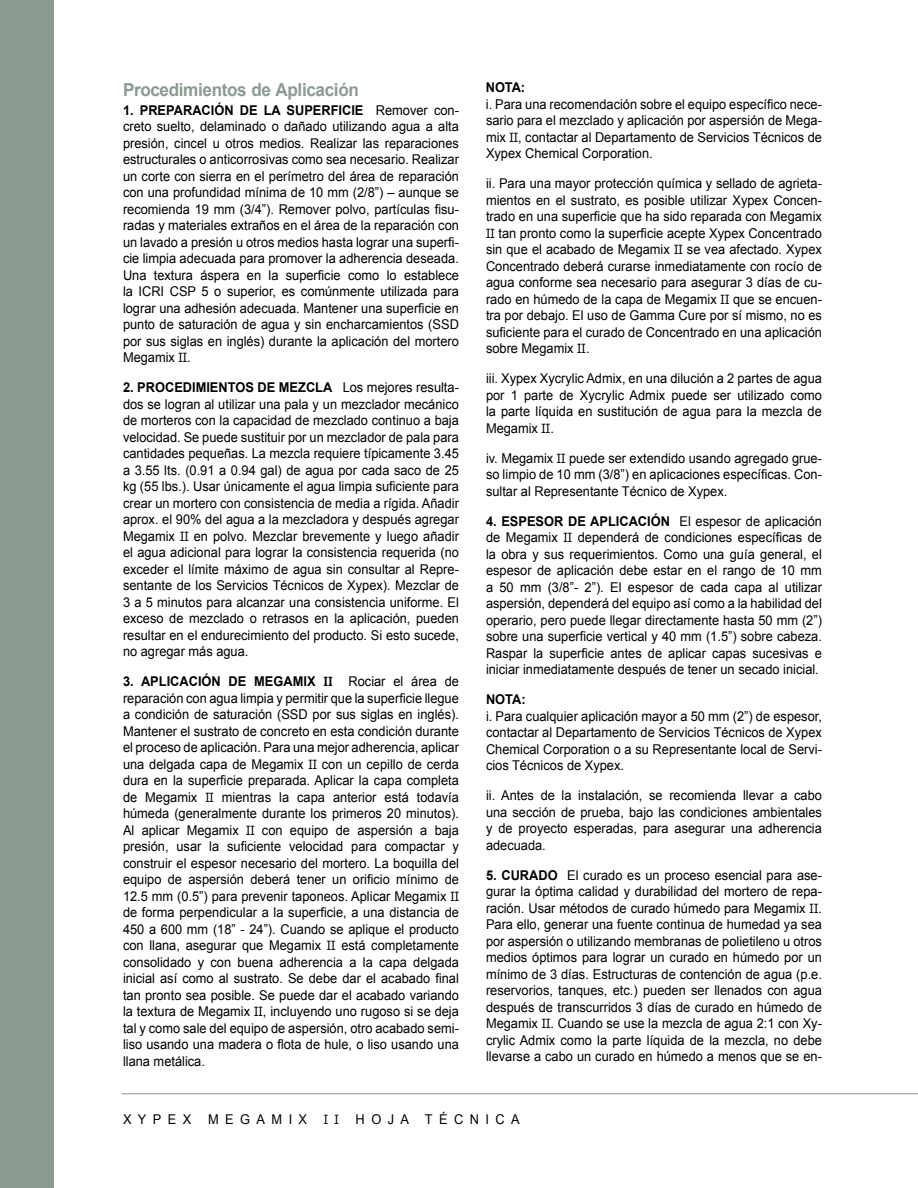
<style>
.page{position:relative;width:918px;height:1188px;background:#fff}
.page>*{position:absolute;margin:0;border:0;box-sizing:border-box;transform-origin:0 0}
.t1{font:700 18px "Arial";letter-spacing:-.02em;color:#8b9b92;scale:.95 1}
.t2{font:13.5px/16.5px "Arial";color:#000;text-align:justify;scale:.95 1}
.t3{font:13.5px "Arial";letter-spacing:.5em;color:#000;scale:.95 1}
.t4{font:700 13.5px "Arial";letter-spacing:-.01em;color:#000;scale:.95 1}
.s1{font-weight:700}
.s2{font-family:"Officina Serif"}
.s3{font-family:"Officina Serif";font-weight:700}
</style>
<div class="page">
<div style="left:0;top:0;width:54px;height:1188px;background:#8b9b92"></div>
<hr style="left:122px;top:1093px;width:796px;height:1px;background:#8b9b92">
<h1 class="t1" style="left:123px;top:77px;width:250px">Procedimientos de Aplicación</h1>
<p class="t2" style="left:123px;top:102px;width:355px"><span class="s1">1. PREPARACIÓN DE LA SUPERFICIE</span> Remover con&shy;creto suelto, delaminado o dañado utilizando agua a alta presión, cincel u otros medios. Realizar las reparaciones estructurales o anticorrosivas como sea necesario. Realizar un corte con sierra en el perímetro del área de reparación con una profundidad mínima de 10 mm (2/8”) – aunque se recomienda 19 mm (3/4”). Remover polvo, partículas fisu&shy;radas y materiales extraños en el área de la reparación con un lavado a presión u otros medios hasta lograr una superfi&shy;cie limpia adecuada para promover la adherencia deseada.<br>Una textura áspera en la superficie como lo establece la ICRI CSP 5 o superior, es comúnmente utilizada para lograr una adhesión adecuada. Mantener una superficie en punto de saturación de agua y sin encharcamientos (SSD por sus siglas en inglés) durante la aplicación del mortero Megamix <span class="s2">II</span>.</p>
<p class="t2" style="left:123px;top:379px;width:355px"><span class="s1">2. PROCEDIMIENTOS DE MEZCLA</span> Los mejores resulta&shy;dos se logran al utilizar una pala y un mezclador mecánico de morteros con la capacidad de mezclado continuo a baja velocidad. Se puede sustituir por un mezclador de pala para cantidades pequeñas. La mezcla requiere típicamente 3.45 a 3.55 lts. (0.91 a 0.94 gal) de agua por cada saco de 25 kg (55 lbs.). Usar únicamente el agua limpia suficiente para crear un mortero con consistencia de media a rígida. Añadir aprox. el 90% del agua a la mezcladora y después agregar Megamix <span class="s2">II</span> en polvo. Mezclar brevemente y luego añadir el agua adicional para lograr la consistencia requerida (no exceder el límite máximo de agua sin consultar al Repre&shy;sentante de los Servicios Técnicos de Xypex). Mezclar de 3 a 5 minutos para alcanzar una consistencia uniforme. El exceso de mezclado o retrasos en la aplicación, pueden resultar en el endurecimiento del producto. Si esto sucede, no agregar más agua.</p>
<p class="t2" style="left:123px;top:673px;width:355px"><span class="s1">3. APLICACIÓN DE MEGAMIX</span> <span class="s3">II</span> Rociar el área de reparación con agua limpia y permitir que la superficie llegue a condición de saturación (SSD por sus siglas en inglés).<br>Mantener el sustrato de concreto en esta condición durante el proceso de aplicación. Para una mejor adherencia, aplicar una delgada capa de Megamix <span class="s2">II</span> con un cepillo de cerda dura en la superficie preparada. Aplicar la capa completa de Megamix <span class="s2">II</span> mientras la capa anterior está todavía húmeda (generalmente durante los primeros 20 minutos).<br>Al aplicar Megamix <span class="s2">II</span> con equipo de aspersión a baja presión, usar la suficiente velocidad para compactar y construir el espesor necesario del mortero. La boquilla del equipo de aspersión deberá tener un orificio mínimo de 12.5 mm (0.5”) para prevenir taponeos. Aplicar Megamix <span class="s2">II </span>de forma perpendicular a la superficie, a una distancia de 450 a 600 mm (18” - 24”). Cuando se aplique el producto con llana, asegurar que Megamix <span class="s2">II</span> está completamente consolidado y con buena adherencia a la capa delgada inicial así como al sustrato. Se debe dar el acabado final tan pronto sea posible. Se puede dar el acabado variando la textura de Megamix <span class="s2">II</span>, incluyendo uno rugoso si se deja tal y como sale del equipo de aspersión, otro acabado semi&shy;liso usando una madera o flota de hule, o liso usando una llana metálica.</p>
<p class="t4" style="left:486px;top:79px;width:43px">NOTA:</p>
<p class="t2" style="left:486px;top:96px;width:355px">i. Para una recomendación sobre el equipo específico nece&shy;sario para el mezclado y aplicación por aspersión de Mega&shy;mix <span class="s2">II</span>, contactar al Departamento de Servicios Técnicos de Xypex Chemical Corporation.</p>
<p class="t2" style="left:486px;top:175px;width:355px">ii. Para una mayor protección química y sellado de agrieta&shy;mientos en el sustrato, es posible utilizar Xypex Concen&shy;trado en una superficie que ha sido reparada con Megamix <span class="s2">II</span> tan pronto como la superficie acepte Xypex Concentrado sin que el acabado de Megamix <span class="s2">II</span> se vea afectado. Xypex Concentrado deberá curarse inmediatamente con rocío de agua conforme sea necesario para asegurar 3 días de cu&shy;rado en húmedo de la capa de Megamix <span class="s2">II</span> que se encuen&shy;tra por debajo. El uso de Gamma Cure por sí mismo, no es suficiente para el curado de Concentrado en una aplicación sobre Megamix <span class="s2">II</span>.</p>
<p class="t2" style="left:486px;top:370px;width:355px">iii. Xypex Xycrylic Admix, en una dilución a 2 partes de agua por 1 parte de Xycrylic Admix puede ser utilizado como la parte líquida en sustitución de agua para la mezcla de Megamix <span class="s2">II</span>.</p>
<p class="t2" style="left:486px;top:450px;width:355px">iv. Megamix <span class="s2">II</span> puede ser extendido usando agregado grue&shy;so limpio de 10 mm (3/8”) en aplicaciones específicas. Con&shy;sultar al Representante Técnico de Xypex.</p>
<p class="t2" style="left:486px;top:513px;width:355px"><span class="s1">4. ESPESOR DE APLICACIÓN</span> El espesor de aplicación de Megamix <span class="s2">II</span> dependerá de condiciones específicas de la obra y sus requerimientos. Como una guía general, el espesor de aplicación debe estar en el rango de 10 mm a 50 mm (3/8”- 2”). El espesor de cada capa al utilizar aspersión, dependerá del equipo así como a la habilidad del operario, pero puede llegar directamente hasta 50 mm (2”) sobre una superficie vertical y 40 mm (1.5”) sobre cabeza.<br>Raspar la superficie antes de aplicar capas sucesivas e iniciar inmediatamente después de tener un secado inicial.</p>
<p class="t4" style="left:486px;top:691px;width:43px">NOTA:</p>
<p class="t2" style="left:486px;top:708px;width:355px">i. Para cualquier aplicación mayor a 50 mm (2”) de espesor, contactar al Departamento de Servicios Técnicos de Xypex Chemical Corporation o a su Representante local de Servi&shy;cios Técnicos de Xypex.</p>
<p class="t2" style="left:486px;top:787px;width:355px">ii. Antes de la instalación, se recomienda llevar a cabo una sección de prueba, bajo las condiciones ambientales y de proyecto esperadas, para asegurar una adherencia adecuada.</p>
<p class="t2" style="left:486px;top:867px;width:355px"><span class="s1">5. CURADO</span> El curado es un proceso esencial para ase&shy;gurar la óptima calidad y durabilidad del mortero de repa&shy;ración. Usar métodos de curado húmedo para Megamix <span class="s2">II</span>.<br>Para ello, generar una fuente continua de humedad ya sea por aspersión o utilizando membranas de polietileno u otros medios óptimos para lograr un curado en húmedo por un mínimo de 3 días. Estructuras de contención de agua (p.e. reservorios, tanques, etc.) pueden ser llenados con agua después de transcurridos 3 días de curado en húmedo de Megamix <span class="s2">II</span>. Cuando se use la mezcla de agua 2:1 con Xy&shy;crylic Admix como la parte líquida de la mezcla, no debe llevarse a cabo un curado en húmedo a menos que se en-</p>
<p class="t3" style="left:123px;top:1110px;width:419px">XYPEX MEGAMIX <span class="s2">II</span> HOJA TÉCNICA</p>
</div>
